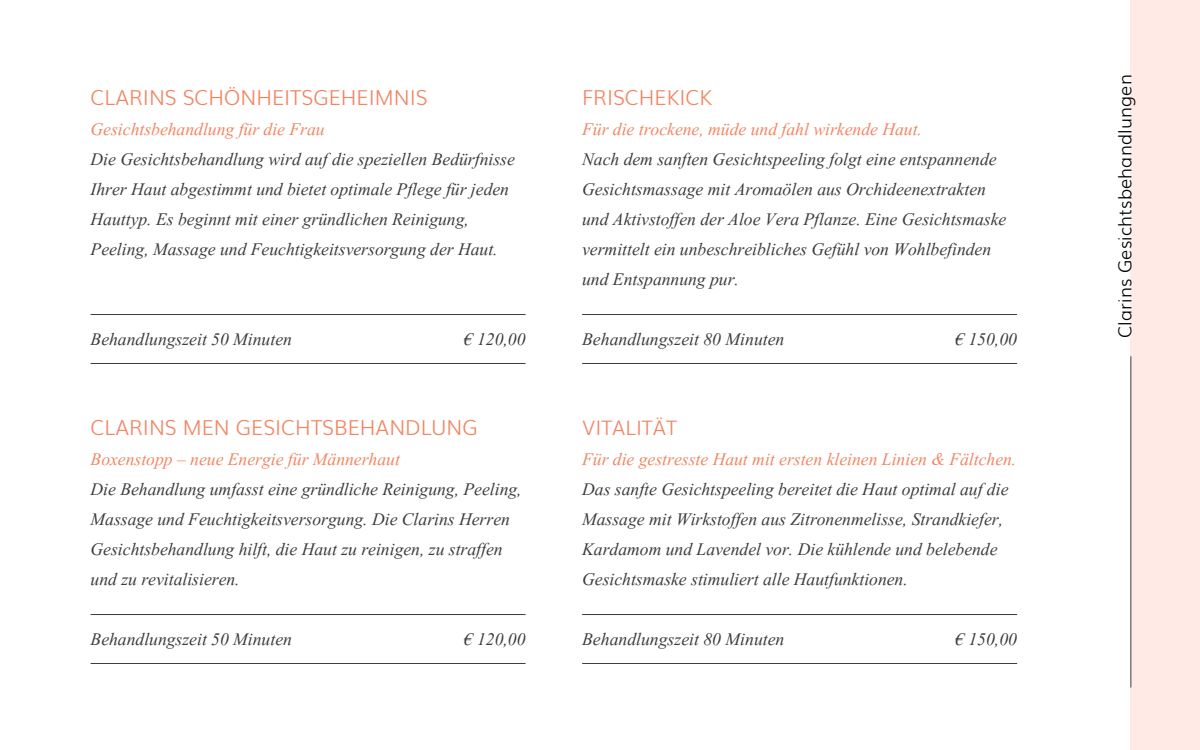
<style>
.page{position:relative;width:1200px;height:750px;background:#fff}
.page>*{position:absolute;margin:0;border:0;box-sizing:border-box;transform-origin:0 0}
.t1{font:italic 22px "Aparajita";color:#3c3c3b}
.t2{font:italic 21.88px/30px "Aparajita";color:#3c3c3b}
.t3{font:italic 21.88px "Aparajita";color:#f18663}
.t4{font:300 20.62px "Muli";color:#f18663}
.t5{font:300 20px "Muli";color:#f18663}
.t6{font:300 18px "Muli";letter-spacing:.01em;color:#000}
</style>
<div class="page">
<div style="left:1131px;top:0;width:69px;height:750px;background:#ffeae5"></div>
<hr style="left:1130px;top:356px;width:1px;height:332px;background:#414141">
<hr style="left:91px;top:314px;width:435px;height:1px;background:#3c3c3b">
<hr style="left:91px;top:363px;width:435px;height:1px;background:#3c3c3b">
<hr style="left:91px;top:614px;width:435px;height:1px;background:#3c3c3b">
<hr style="left:91px;top:663px;width:435px;height:1px;background:#3c3c3b">
<hr style="left:582px;top:314px;width:435px;height:1px;background:#3c3c3b">
<hr style="left:582px;top:363px;width:435px;height:1px;background:#3c3c3b">
<hr style="left:582px;top:614px;width:435px;height:1px;background:#3c3c3b">
<hr style="left:582px;top:663px;width:435px;height:1px;background:#3c3c3b">
<p class="t4" style="left:91px;top:81px;width:338px">CLARINS SCHÖNHEITSGEHEIMNIS</p>
<p class="t3" style="left:91px;top:116px;width:236px">Gesichtsbehandlung für die Frau</p>
<p class="t2" style="left:91px;top:145px;width:426px">Die Gesichtsbehandlung wird auf die speziellen Bedürfnisse Ihrer Haut abgestimmt und bietet optimale Pflege für jeden Hauttyp. Es beginnt mit einer gründlichen Reinigung, Peeling, Massage und Feuchtigkeitsversorgung der Haut.</p>
<p class="t2" style="left:91px;top:325px;width:203px">Behandlungszeit 50 Minuten</p>
<p class="t2" style="left:464px;top:325px;width:63px">€ 120,00</p>
<p class="t4" style="left:582px;top:81px;width:132px">FRISCHEKICK</p>
<p class="t3" style="left:582px;top:116px;width:341px">Für die trockene, müde und fahl wirkende Haut.</p>
<p class="t2" style="left:582px;top:145px;width:426px">Nach dem sanften Gesichtspeeling folgt eine entspannende Gesichtsmassage mit Aromaölen aus Orchideenextrakten und Aktivstoffen der Aloe Vera Pflanze. Eine Gesichtsmaske vermittelt ein unbeschreibliches Gefühl von Wohlbefinden und Entspannung pur.</p>
<p class="t1" style="left:582px;top:326px;width:204px">Behandlungszeit 80 Minuten</p>
<p class="t1" style="left:955px;top:326px;width:63px">€ 150,00</p>
<p class="t6" style="left:1111px;top:338px;width:266px;rotate:-90deg">Clarins Gesichtsbehandlungen</p>
<p class="t4" style="left:91px;top:411px;width:389px">CLARINS MEN GESICHTSBEHANDLUNG</p>
<p class="t3" style="left:91px;top:446px;width:311px">Boxenstopp – neue Energie für Männerhaut</p>
<p class="t2" style="left:91px;top:475px;width:433px">Die Behandlung umfasst eine gründliche Reinigung, Peeling, Massage und Feuchtigkeitsversorgung. Die Clarins Herren Gesichtsbehandlung hilft, die Haut zu reinigen, zu straffen und zu revitalisieren.</p>
<p class="t5" style="left:582px;top:412px;width:97px">VITALITÄT</p>
<p class="t3" style="left:582px;top:446px;width:436px">Für die gestresste Haut mit ersten kleinen Linien &amp; Fältchen.</p>
<p class="t2" style="left:582px;top:475px;width:428px">Das sanfte Gesichtspeeling bereitet die Haut optimal auf die Massage mit Wirkstoffen aus Zitronenmelisse, Strandkiefer, Kardamom und Lavendel vor. Die kühlende und belebende Gesichtsmaske stimuliert alle Hautfunktionen.</p>
<p class="t2" style="left:91px;top:625px;width:203px">Behandlungszeit 50 Minuten</p>
<p class="t2" style="left:464px;top:625px;width:63px">€ 120,00</p>
<p class="t1" style="left:582px;top:626px;width:204px">Behandlungszeit 80 Minuten</p>
<p class="t1" style="left:955px;top:626px;width:63px">€ 150,00</p>
</div>
